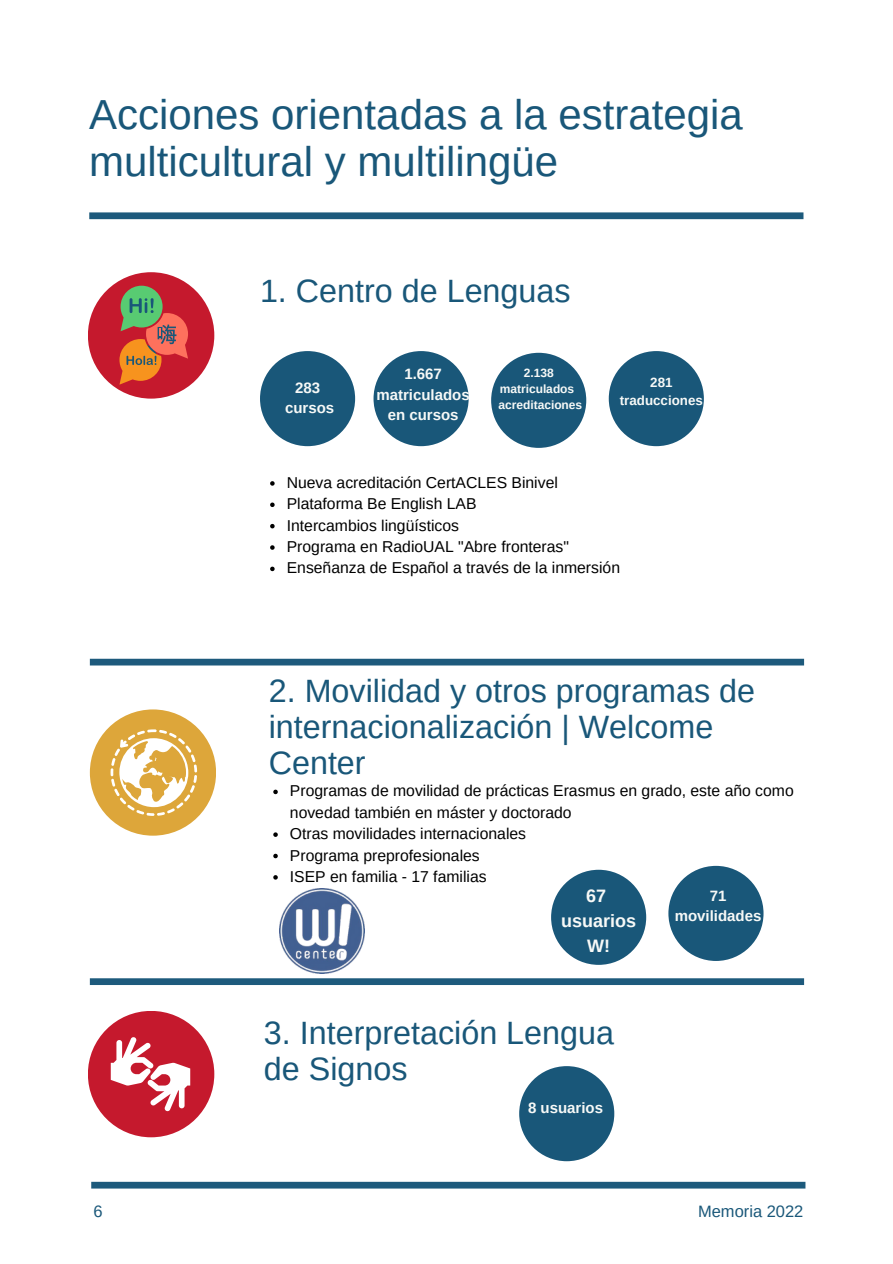
<style>
.page{position:relative;width:893px;height:1264px;background:#fff}
.page>*{position:absolute;margin:0;border:0;box-sizing:border-box;transform-origin:0 0}
.t1{font:42px/47.2px "Arimo";color:#195779}
.t2{font:32.25px/36px "Arimo";color:#195779}
.t3{font:700 18px "Arimo";color:#f7f9f7}
.t4{font:16.5px "Arimo";color:#195779}
.t5{font:15.75px/21.3px "Arimo";color:#000}
.t6{font:700 15px/20.2px "Arimo";color:#f7f9f7;text-align:center}
.t7{font:700 13.35px/17.9px "Arimo";color:#f7f9f7;text-align:center}
.t8{font:700 12px/16px "Arimo";color:#f7f9f7;text-align:center}
</style>
<div class="page">
<div style="left:89px;top:212px;width:714px;height:7px;background:#1d5a7c"></div>
<div style="left:90px;top:658px;width:714px;height:7px;background:#1d5a7c"></div>
<div style="left:90px;top:978px;width:714px;height:7px;background:#1d5a7c"></div>
<div style="left:91px;top:1181px;width:714px;height:7px;background:#1d5a7c"></div>
<div style="left:88px;top:272px;width:126px;height:126px;background:#c5192d;border-radius:50%"></div>
<svg style="left:119px;top:286px;width:69px;height:98px"></svg>
<div style="left:260px;top:351px;width:95px;height:95px;background:#195779;border-radius:50%"></div>
<div style="left:373px;top:351px;width:95px;height:95px;background:#195779;border-radius:50%"></div>
<div style="left:491px;top:353px;width:95px;height:95px;background:#195779;border-radius:50%"></div>
<div style="left:608px;top:351px;width:95px;height:95px;background:#195779;border-radius:50%"></div>
<div style="left:90px;top:709px;width:126px;height:126px;background:#dda63a;border-radius:50%"></div>
<svg style="left:111px;top:729px;width:86px;height:87px"></svg>
<div style="left:668px;top:865px;width:95px;height:96px;background:#195779;border-radius:50%"></div>
<img style="left:280px;top:888px;width:84px;height:85px">
<svg style="left:273px;top:789px;width:5px;height:5px"></svg>
<svg style="left:273px;top:832px;width:5px;height:4px"></svg>
<svg style="left:273px;top:853px;width:5px;height:5px"></svg>
<svg style="left:273px;top:875px;width:5px;height:4px"></svg>
<svg style="left:270px;top:481px;width:4px;height:4px"></svg>
<svg style="left:270px;top:502px;width:4px;height:5px"></svg>
<svg style="left:270px;top:524px;width:4px;height:4px"></svg>
<svg style="left:270px;top:545px;width:4px;height:5px"></svg>
<svg style="left:270px;top:566px;width:4px;height:5px"></svg>
<div style="left:551px;top:869px;width:95px;height:95px;background:#195779;border-radius:50%"></div>
<div style="left:88px;top:1010px;width:126px;height:127px;background:#c5192d;border-radius:50%"></div>
<svg style="left:111px;top:1037px;width:79px;height:74px"></svg>
<div style="left:519px;top:1066px;width:95px;height:95px;background:#195779;border-radius:50%"></div>
<p class="t1" style="left:89px;top:91px;width:655px">Acciones orientadas a la estrategia multicultural y multilingüe</p>
<p class="t2" style="left:260px;top:273px;width:312px">1. Centro de Lenguas</p>
<p class="t6" style="left:295px;top:378px;width:27px">283</p>
<p class="t6" style="left:285px;top:398px;width:51px">cursos</p>
<p class="t6" style="left:404px;top:364px;width:39px">1.667</p>
<p class="t6" style="left:376px;top:384px;width:95px">matriculados en cursos</p>
<p class="t8" style="left:498px;top:365px;width:85px">2.138 matriculados acreditaciones</p>
<p class="t7" style="left:619px;top:373px;width:85px">281 traducciones</p>
<p class="t5" style="left:287px;top:472px;width:272px">Nueva acreditación CertACLES Binivel</p>
<p class="t5" style="left:287px;top:493px;width:191px">Plataforma Be English LAB</p>
<p class="t5" style="left:287px;top:514px;width:174px">Intercambios lingüísticos</p>
<p class="t5" style="left:287px;top:536px;width:284px">Programa en RadioUAL "Abre fronteras"</p>
<p class="t5" style="left:287px;top:557px;width:335px">Enseñanza de Español a través de la inmersión</p>
<p class="t2" style="left:269px;top:672px;width:488px">2. Movilidad y otros programas de internacionalización | Welcome<br>Center</p>
<p class="t5" style="left:290px;top:780px;width:505px">Programas de movilidad de prácticas Erasmus en grado, este año como novedad también en máster y doctorado</p>
<p class="t5" style="left:290px;top:823px;width:238px">Otras movilidades internacionales</p>
<p class="t5" style="left:290px;top:844px;width:191px">Programa preprofesionales</p>
<p class="t5" style="left:290px;top:865px;width:198px">ISEP en familia - 17 familias</p>
<p class="t3" style="left:586px;top:885px;width:22px">67</p>
<p class="t3" style="left:561px;top:910px;width:76px">usuarios</p>
<p class="t3" style="left:587px;top:935px;width:24px">W!</p>
<p class="t2" style="left:264px;top:1014px;width:351px">3. Interpretación Lengua de Signos</p>
<p class="t6" style="left:528px;top:1097px;width:76px">8 usuarios</p>
<p class="t6" style="left:674px;top:885px;width:88px">71 movilidades</p>
<p class="t4" style="left:94px;top:1201px;width:11px">6</p>
<p class="t4" style="left:698px;top:1201px;width:107px">Memoria 2022</p>
</div>
